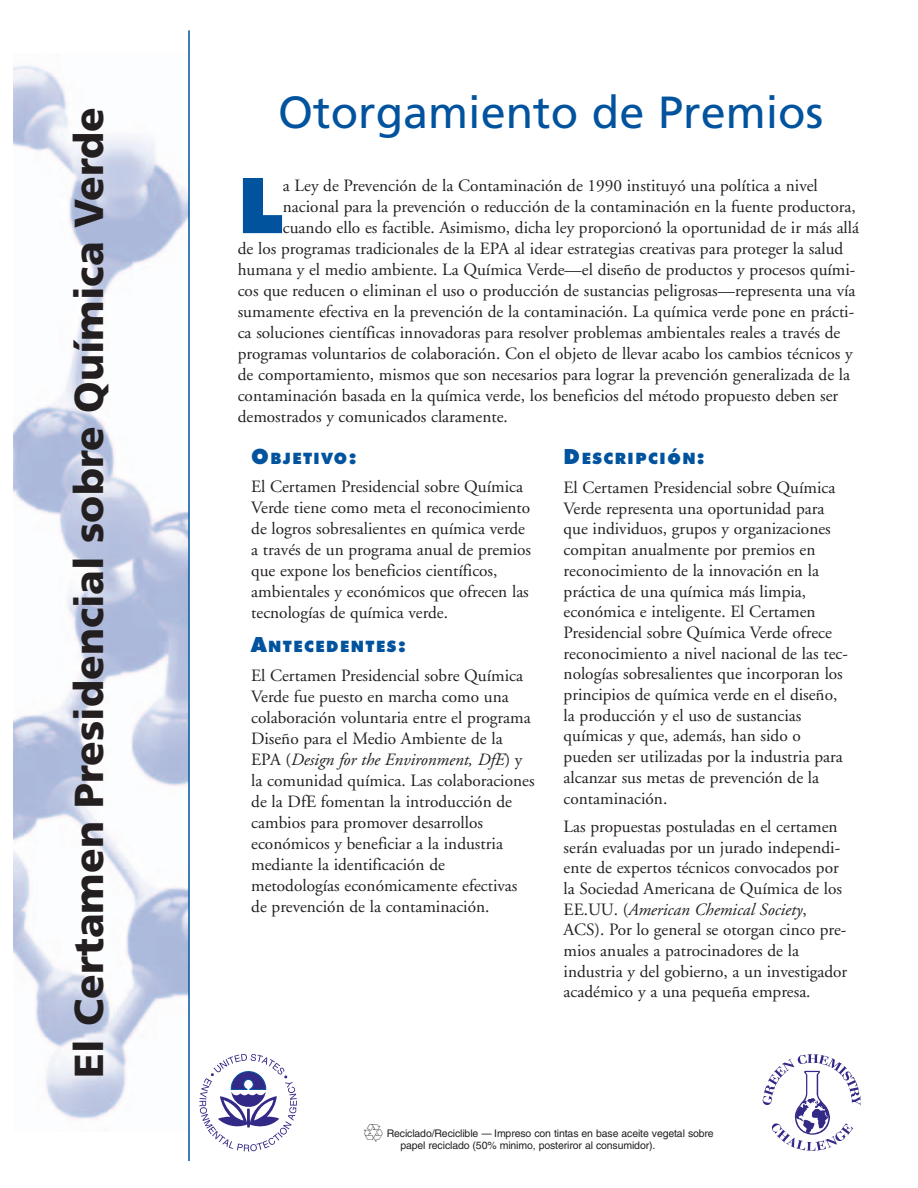
<style>
.page{position:relative;width:918px;height:1188px;background:#fff}
.page>*{position:absolute;margin:0;border:0;box-sizing:border-box;transform-origin:0 0}
.t1{font:77.25px "TT56 DDO00";color:#01539e}
.t2{font:45px "Frutiger";color:#01539e}
.t3{font:900 40.5px "Frutiger";color:#231f20}
.t4{font:17.25px/20.7px "Adobe Garamond";color:#231f20}
.t5{font:15.75px "TT56 DDO00";letter-spacing:.09em;color:#01539e}
.t6{font:10.5px/12px "Sans";letter-spacing:-.01em;color:#231f20}
.s1{font-size:21px}
.s2{font-style:italic}
.s3{font-family:"Logo Collection A";font-size:21px}
</style>
<div class="page">
<img style="left:14px;top:65px;width:174px;height:1055px">
<hr style="left:188px;top:30px;width:2px;height:1131px;background:#01539e">
<svg style="left:199px;top:1054px;width:98px;height:98px"></svg>
<svg style="left:763px;top:1054px;width:97px;height:97px"></svg>
<h2 class="t3" style="left:73px;top:1078px;width:972px;rotate:-90deg">El Certamen Presidencial sobre Química Verde</h2>
<h1 class="t2" style="left:278px;top:94px;width:547px">Otorgamiento de Premios</h1>
<p class="t1" style="left:238px;top:174px;width:47px">L</p>
<p class="t4" style="left:283px;top:177px;width:536px">a Ley de Prevención de la Contaminación de 1990 instituyó una política a nivel</p>
<p class="t4" style="left:283px;top:198px;width:574px">nacional para la prevención o reducción de la contaminación en la fuente productora,</p>
<p class="t4" style="left:283px;top:219px;width:578px">cuando ello es factible. Asimismo, dicha ley proporcionó la oportunidad de ir más allá</p>
<p class="t4" style="left:238px;top:240px;width:607px">de los programas tradicionales de la EPA al idear estrategias creativas para proteger la salud</p>
<p class="t4" style="left:238px;top:261px;width:619px">humana y el medio ambiente. La Química Verde—el diseño de productos y procesos quími-</p>
<p class="t4" style="left:238px;top:282px;width:619px">cos que reducen o eliminan el uso o producción de sustancias peligrosas—representa una vía</p>
<p class="t4" style="left:238px;top:303px;width:618px">sumamente efectiva en la prevención de la contaminación. La química verde pone en prácti-</p>
<p class="t4" style="left:238px;top:324px;width:604px">ca soluciones científicas innovadoras para resolver problemas ambientales reales a través de</p>
<p class="t4" style="left:238px;top:345px;width:616px">programas voluntarios de colaboración. Con el objeto de llevar acabo los cambios técnicos y</p>
<p class="t4" style="left:238px;top:366px;width:614px">de comportamiento, mismos que son necesarios para lograr la prevención generalizada de la</p>
<p class="t4" style="left:238px;top:387px;width:602px">contaminación basada en la química verde, los beneficios del método propuesto deben ser</p>
<p class="t4" style="left:238px;top:408px;width:272px">demostrados y comunicados claramente.</p>
<p class="t5" style="left:251px;top:452px;width:107px"><span class="s1">O</span>BJETIVO<span class="s1">:</span></p>
<p class="t4" style="left:251px;top:478px;width:281px">El Certamen Presidencial sobre Química Verde tiene como meta el reconocimiento de logros sobresalientes en química verde a través de un programa anual de premios que expone los beneficios científicos, ambientales y económicos que ofrecen las tecnologías de química verde.</p>
<p class="t5" style="left:251px;top:640px;width:156px"><span class="s1">A</span>NTECEDENTES<span class="s1">:</span></p>
<p class="t4" style="left:251px;top:667px;width:285px">El Certamen Presidencial sobre Química Verde fue puesto en marcha como una colaboración voluntaria entre el programa Diseño para el Medio Ambiente de la EPA (<span class="s2">Design for the Environment, DfE</span>) y la comunidad química. Las colaboraciones de la DfE fomentan la introducción de cambios para promover desarrollos económicos y beneficiar a la industria mediante la identificación de metodologías económicamente efectivas de prevención de la contaminación.</p>
<p class="t5" style="left:564px;top:452px;width:143px"><span class="s1">D</span>ESCRIPCI<span class="s1">ó</span>N<span class="s1">:</span></p>
<p class="t4" style="left:564px;top:479px;width:286px">El Certamen Presidencial sobre Química Verde representa una oportunidad para que individuos, grupos y organizaciones compitan anualmente por premios en reconocimiento de la innovación en la práctica de una química más limpia, económica e inteligente. El Certamen Presidencial sobre Química Verde ofrece reconocimiento a nivel nacional de las tec&shy;nologías sobresalientes que incorporan los principios de química verde en el diseño, la producción y el uso de sustancias químicas y que, además, han sido o pueden ser utilizadas por la industria para alcanzar sus metas de prevención de la contaminación.</p>
<p class="t4" style="left:564px;top:818px;width:285px">Las propuestas postuladas en el certamen serán evaluadas por un jurado independi&shy;ente de expertos técnicos convocados por la Sociedad Americana de Química de los EE.UU. (<span class="s2">American Chemical Society</span>, ACS). Por lo general se otorgan cinco pre&shy;mios anuales a patrocinadores de la industria y del gobierno, a un investigador académico y a una pequeña empresa.</p>
<p class="t6" style="left:400px;top:1129px;width:315px;text-indent:-37px"><span class="s3">2</span> Reciclado/Reciclible — Impreso con tintas en base aceite vegetal sobre papel reciclado (50% minimo, posteriror al consumidor).</p>
</div>
